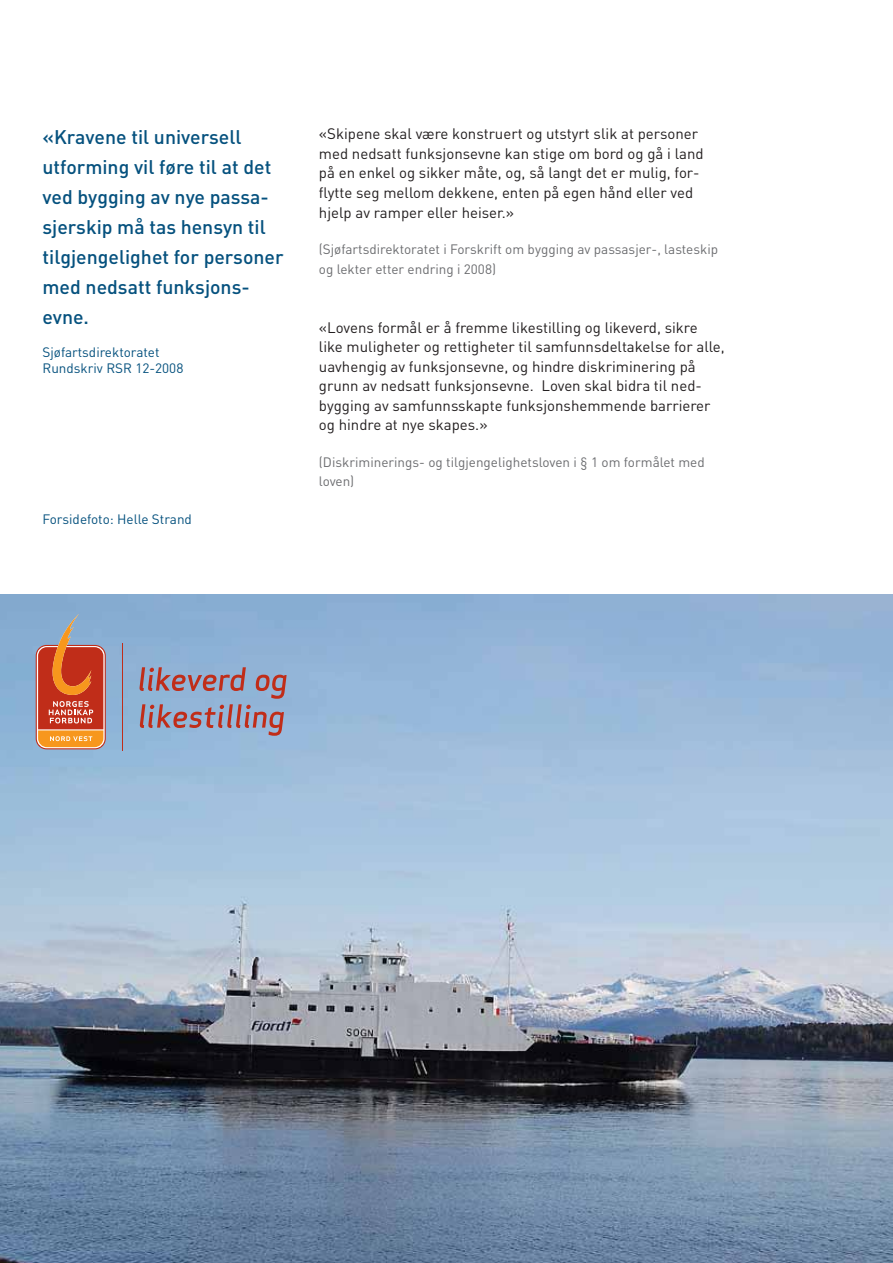
<style>
.page{position:relative;width:893px;height:1263px;background:#fff}
.page>*{position:absolute;margin:0;border:0;box-sizing:border-box;transform-origin:0 0}
.t1{font:500 19.5px/30px "DIN";color:#05517e}
.t2{font:15px/19.5px "DIN";color:#231f20}
.t3{font:13.5px/19.8px "DIN";color:#6c6d70}
.t4{font:13.5px/16.5px "DIN";color:#05517e}
</style>
<div class="page">
<img style="left:0;top:594px;width:893px;height:669px">
<svg style="left:139px;top:667px;width:148px;height:69px;background:#9c95ac"></svg>
<hr style="left:122px;top:643px;width:1px;height:107px;background:#c02d19">
<svg style="left:36px;top:645px;width:70px;height:104px"></svg>
<svg style="left:37px;top:646px;width:68px;height:102px"></svg>
<svg style="left:38px;top:612px;width:65px;height:135px;background:#c26d54"></svg>
<h1 class="t1" style="left:43px;top:121px;width:243px">«Kravene til universell utforming vil føre til at det ved bygging av nye passa&shy;sjerskip må tas hensyn til tilgjengelighet for personer med nedsatt funksjons&shy;evne.</h1>
<p class="t4" style="left:43px;top:343px;width:142px">Sjøfartsdirektoratet<br>Rundskriv RSR 12-2008</p>
<p class="t4" style="left:43px;top:511px;width:151px">Forsidefoto: Helle Strand</p>
<p class="t2" style="left:319px;top:124px;width:386px">«Skipene skal være konstruert og utstyrt slik at personer med nedsatt funksjonsevne kan stige om bord og gå i land på en enkel og sikker måte, og, så langt det er mulig, for&shy;flytte seg mellom dekkene, enten på egen hånd eller ved hjelp av ramper eller heiser.»</p>
<p class="t3" style="left:319px;top:239px;width:401px">(Sjøfartsdirektoratet i Forskrift om bygging av passasjer-, lasteskip og lekter etter endring i 2008)</p>
<p class="t2" style="left:319px;top:317px;width:407px">«Lovens formål er å fremme likestilling og likeverd, sikre like muligheter og rettigheter til samfunnsdeltakelse for alle, uavhengig av funksjonsevne, og hindre diskriminering på grunn av nedsatt funksjonsevne. Loven skal bidra til ned&shy;bygging av samfunnsskapte funksjonshemmende barrierer og hindre at nye skapes.»</p>
<p class="t3" style="left:319px;top:452px;width:387px">(Diskriminerings- og tilgjengelighetsloven i § 1 om formålet med loven)</p>
</div>
